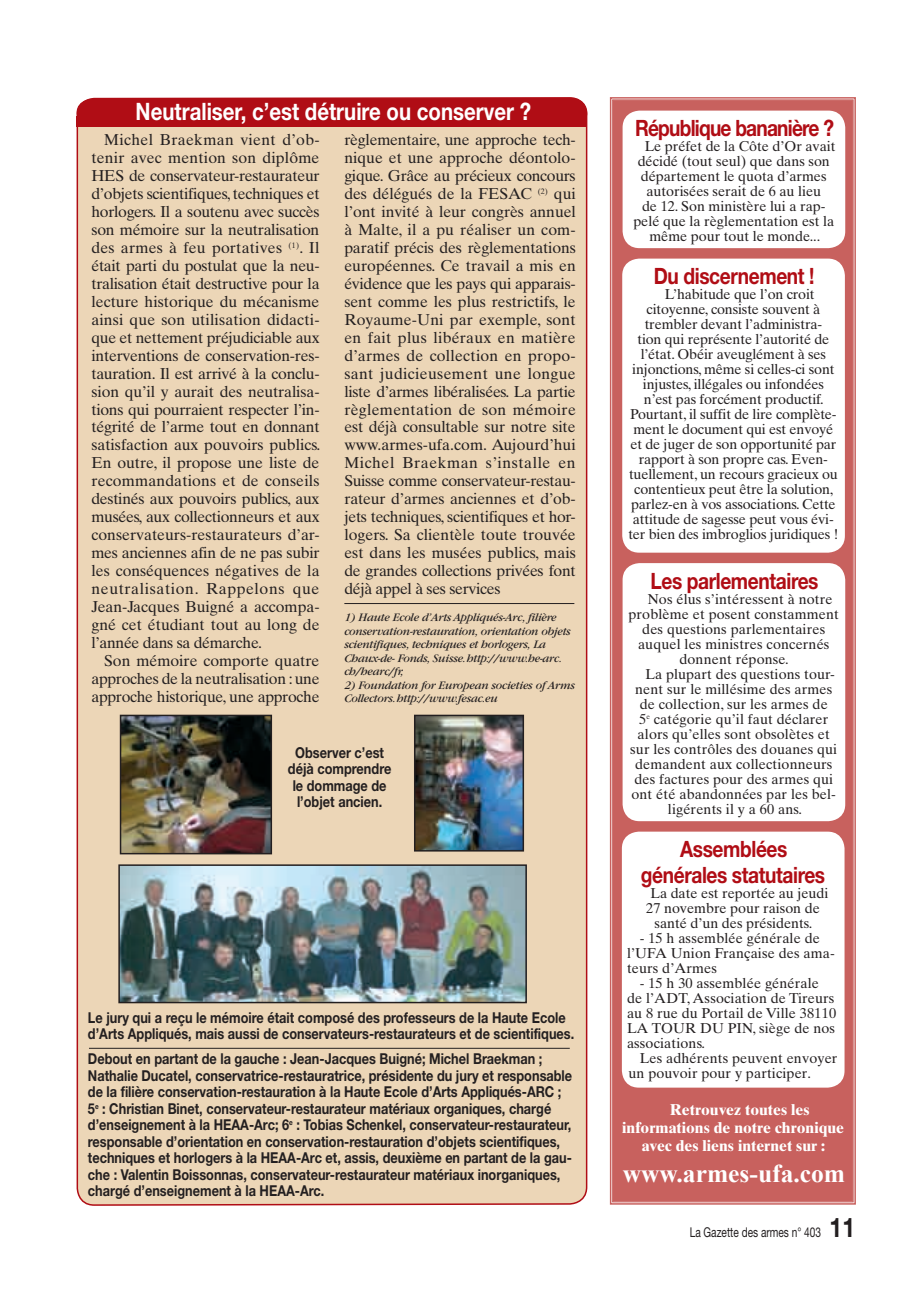
<style>
.page{position:relative;width:919px;height:1289px;background:#fff}
.page>*{position:absolute;margin:0;border:0;box-sizing:border-box;transform-origin:0 0}
.t1{font:700 25.5px "Times New Roman";color:#fff}
.t2{font:700 24px "Helvetica Neue";color:#fff;scale:.85 1}
.t3{font:700 22.5px/25.5px "Helvetica Neue";letter-spacing:-.02em;color:#b00d15;text-align:center;scale:.85 1}
.t4{font:700 22.5px "Helvetica Neue";letter-spacing:-.04em;color:#b00d15;scale:.85 1}
.t5{font:15.75px/18px "Times Ten";letter-spacing:-.02em;color:#231f20;text-align:justify}
.t6{font:700 15.75px "Times Ten";color:#fff}
.t7{font:700 15px/16.5px "Helvetica Neue";color:#231f20;scale:.85 1}
.t8{font:14.25px/15px "Times Ten";color:#231f20}
.t9{font:13.5px "Helvetica Neue";color:#231f20;scale:.75 1}
.t10{font:italic 12px/13.5px "Garamond";letter-spacing:-.02em;color:#231f20}
.s1{font-weight:700;font-size:27px}
</style>
<div class="page">
<svg style="left:609px;top:97px;width:247px;height:1108px;background:#ca6764"></svg>
<div style="left:612px;top:100px;width:241px;height:1102px;border:1px solid #c8615e"></div>
<svg style="left:622px;top:111px;width:223px;height:137px"></svg>
<svg style="left:622px;top:258px;width:222px;height:294px"></svg>
<svg style="left:621px;top:831px;width:223px;height:256px"></svg>
<div style="left:76px;top:97px;width:512px;height:1108px;background:#ecd6b7"></div>
<svg style="left:622px;top:563px;width:223px;height:258px"></svg>
<img style="left:121px;top:867px;width:403px;height:133px">
<div style="left:118px;top:864px;width:409px;height:139px;border:2px solid #231f20"></div>
<img style="left:417px;top:717px;width:104px;height:131px">
<div style="left:414px;top:714px;width:110px;height:137px;border:2px solid #231f20"></div>
<img style="left:123px;top:717px;width:146px;height:134px">
<div style="left:120px;top:714px;width:152px;height:140px;border:2px solid #231f20"></div>
<hr style="left:344px;top:603px;width:230px;height:1px;background:#231f20">
<hr style="left:89px;top:1047px;width:480px;height:1px;background:#231f20">
<div style="left:77px;top:98px;width:510px;height:19px;background:#b00d15"></div>
<div style="left:77px;top:117px;width:510px;height:10px;background:#b00d15"></div>
<h2 class="t2" style="left:136px;top:97px;width:466px">Neutraliser, c’est détruire ou conserver ?</h2>
<p class="t5" style="left:91px;top:131px;width:230px;text-indent:13px">Michel Braekman vient d’ob&shy;tenir avec mention son diplôme HES de conservateur-restaurateur d’objets scientifiques, techniques et horlogers. Il a soutenu avec succès son mémoire sur la neutralisation des armes à feu portatives <sup>(1)</sup>. Il était parti du postulat que la neu&shy;tralisation était destructive pour la lecture historique du mécanisme ainsi que son utilisation didacti&shy;que et nettement préjudiciable aux interventions de conservation-res&shy;tauration. Il est arrivé à la conclu&shy;sion qu’il y aurait des neutralisa&shy;tions qui pourraient respecter l’in&shy;tégrité de l’arme tout en donnant satisfaction aux pouvoirs publics.<br>En outre, il propose une liste de recommandations et de conseils destinés aux pouvoirs publics, aux musées, aux collectionneurs et aux conservateurs-restaurateurs d’ar&shy;mes anciennes afin de ne pas subir les conséquences négatives de la neutralisation. Rappelons que Jean-Jacques Buigné a accompa&shy;gné cet étudiant tout au long de l’année dans sa démarche.</p>
<p class="t5" style="left:91px;top:651px;width:229px;text-indent:13px">Son mémoire comporte quatre approches de la neutralisation : une approche historique, une approche</p>
<p class="t5" style="left:344px;top:131px;width:233px">règlementaire, une approche tech&shy;nique et une approche déontolo&shy;gique. Grâce au précieux concours des délégués de la FESAC <sup>(2)</sup> qui l’ont invité à leur congrès annuel à Malte, il a pu réaliser un com&shy;paratif précis des règlementations européennes. Ce travail a mis en évidence que les pays qui apparais&shy;sent comme les plus restrictifs, le Royaume-Uni par exemple, sont en fait plus libéraux en matière d’armes de collection en propo&shy;sant judicieusement une longue liste d’armes libéralisées. La partie règlementation de son mémoire est déjà consultable sur notre site www.armes-ufa.com. Aujourd’hui Michel Braekman s’installe en Suisse comme conservateur-restau&shy;rateur d’armes anciennes et d’ob&shy;jets techniques, scientifiques et hor&shy;logers. Sa clientèle toute trouvée est dans les musées publics, mais de grandes collections privées font déjà appel à ses services</p>
<p class="t10" style="left:344px;top:610px;width:228px">1) Haute Ecole d’Arts Appliqués-Arc, filière conservation-restauration, orientation objets scientifiques, techniques et horlogers, La Chaux-de- Fonds, Suisse. http://www.he-arc. ch/hearc/fr,</p>
<p class="t10" style="left:344px;top:678px;width:232px">2) Foundation for European societies of Arms<br>Collectors. http://www.fesac.eu</p>
<p class="t7" style="left:288px;top:743px;width:123px;text-align:center">Observer c’est déjà comprendre le dommage de l’objet ancien.</p>
<p class="t7" style="left:88px;top:1008px;width:573px">Le jury qui a reçu le mémoire était composé des professeurs de la Haute Ecole d’Arts Appliqués, mais aussi de conservateurs-restaurateurs et de scientifiques.</p>
<p class="t7" style="left:88px;top:1050px;width:571px">Debout en partant de la gauche : Jean-Jacques Buigné; Michel Braekman ; Nathalie Ducatel, conservatrice-restauratrice, présidente du jury et responsable de la filière conservation-restauration à la Haute Ecole d’Arts Appliqués-ARC ; 5<sup>e</sup> : Christian Binet, conservateur-restaurateur matériaux organiques, chargé d’enseignement à la HEAA-Arc; 6<sup>e</sup> : Tobias Schenkel, conservateur-restaurateur, responsable d’orientation en conservation-restauration d’objets scientifiques, techniques et horlogers à la HEAA-Arc et, assis, deuxième en partant de la gau&shy;che : Valentin Boissonnas, conservateur-restaurateur matériaux inorganiques, chargé d’enseignement à la HEAA-Arc.</p>
<h3 class="t4" style="left:635px;top:114px;width:235px">République bananière ?</h3>
<p class="t8" style="left:644px;top:139px;width:192px">Le préfet de la Côte d’Or avait</p>
<p class="t8" style="left:637px;top:154px;width:194px">décidé (tout seul) que dans son</p>
<p class="t8" style="left:640px;top:169px;width:187px">département le quota d’armes</p>
<p class="t8" style="left:646px;top:184px;width:176px">autorisées serait de 6 au lieu</p>
<p class="t8" style="left:642px;top:199px;width:185px">de 12. Son ministère lui a rap-</p>
<p class="t8" style="left:633px;top:214px;width:202px">pelé que la règlementation est la</p>
<p class="t8" style="left:649px;top:229px;width:172px">même pour tout le monde...</p>
<h3 class="t3" style="left:653px;top:263px;width:191px">Du discernement !</h3>
<p class="t8" style="left:665px;top:287px;width:151px">L’habitude que l’on croit</p>
<p class="t8" style="left:646px;top:302px;width:175px">citoyenne, consiste souvent à</p>
<p class="t8" style="left:644px;top:317px;width:179px">trembler devant l’administra-</p>
<p class="t8" style="left:637px;top:332px;width:193px">tion qui représente l’autorité de</p>
<p class="t8" style="left:640px;top:347px;width:187px">l’état. Obéir aveuglément à ses</p>
<p class="t8" style="left:632px;top:362px;width:204px">injonctions, même si celles-ci sont</p>
<p class="t8" style="left:643px;top:377px;width:182px">injustes, illégales ou infondées</p>
<p class="t8" style="left:644px;top:392px;width:181px">n’est pas forcément productif.</p>
<p class="t8" style="left:630px;top:407px;width:208px">Pourtant, il suffit de lire complète-</p>
<p class="t8" style="left:633px;top:422px;width:201px">ment le document qui est envoyé</p>
<p class="t8" style="left:630px;top:437px;width:207px">et de juger de son opportunité par</p>
<p class="t8" style="left:638px;top:452px;width:190px">rapport à son propre cas. Even-</p>
<p class="t8" style="left:629px;top:467px;width:210px">tuellement, un recours gracieux ou</p>
<p class="t8" style="left:634px;top:482px;width:201px">contentieux peut être la solution,</p>
<p class="t8" style="left:631px;top:497px;width:206px">parlez-en à vos associations. Cette</p>
<p class="t8" style="left:633px;top:512px;width:202px">attitude de sagesse peut vous évi-</p>
<p class="t8" style="left:628px;top:527px;width:212px">ter bien des imbroglios juridiques !</p>
<h3 class="t3" style="left:650px;top:567px;width:199px">Les parlementaires</h3>
<p class="t8" style="left:647px;top:591px;width:186px">Nos élus s’intéressent à notre</p>
<p class="t8" style="left:628px;top:606px;width:212px">problème et posent constamment</p>
<p class="t8" style="left:642px;top:621px;width:184px">des questions parlementaires</p>
<p class="t8" style="left:638px;top:636px;width:193px">auquel les ministres concernés</p>
<p class="t8" style="left:679px;top:651px;width:111px">donnent réponse.</p>
<p class="t8" style="left:645px;top:666px;width:191px">La plupart des questions tour-</p>
<p class="t8" style="left:635px;top:681px;width:199px">nent sur le millésime des armes</p>
<p class="t8" style="left:639px;top:696px;width:189px">de collection, sur les armes de</p>
<p class="t8" style="left:639px;top:711px;width:191px">5<sup>e</sup> catégorie qu’il faut déclarer</p>
<p class="t8" style="left:637px;top:726px;width:194px">alors qu’elles sont obsolètes et</p>
<p class="t8" style="left:630px;top:741px;width:208px">sur les contrôles des douanes qui</p>
<p class="t8" style="left:635px;top:756px;width:199px">demandent aux collectionneurs</p>
<p class="t8" style="left:634px;top:771px;width:200px">des factures pour des armes qui</p>
<p class="t8" style="left:631px;top:786px;width:206px">ont été abandonnées par les bel-</p>
<p class="t8" style="left:667px;top:801px;width:135px">ligérents il y a 60 ans.</p>
<h3 class="t3" style="left:640px;top:835px;width:218px">Assemblées générales statutaires</h3>
<p class="t8" style="left:646px;top:885px;width:183px;text-align:center">La date est reportée au jeudi<br>27 novembre pour raison de santé d’un des présidents.</p>
<p class="t8" style="left:627px;top:930px;width:209px;text-indent:13px">- 15 h assemblée générale de l’UFA Union Française des ama&shy;teurs d’Armes</p>
<p class="t8" style="left:627px;top:975px;width:211px;text-indent:13px">- 15 h 30 assemblée générale de l’ADT, Association de Tireurs au 8 rue du Portail de Ville 38110<br>LA TOUR DU PIN, siège de nos associations.</p>
<p class="t8" style="left:628px;top:1050px;width:210px;text-indent:11px">Les adhérents peuvent envoyer un pouvoir pour y participer.</p>
<p class="t6" style="left:669px;top:1099px;width:141px">Retrouvez toutes les</p>
<p class="t6" style="left:622px;top:1117px;width:223px">informations de notre chronique</p>
<p class="t6" style="left:641px;top:1135px;width:185px">avec des liens internet sur :</p>
<h1 class="t1" style="left:622px;top:1158px;width:224px">www.armes-ufa.com</h1>
<p class="t9" style="left:689px;top:1223px;width:222px">La Gazette des armes n° 403 <span class="s1">11</span></p>
</div>
